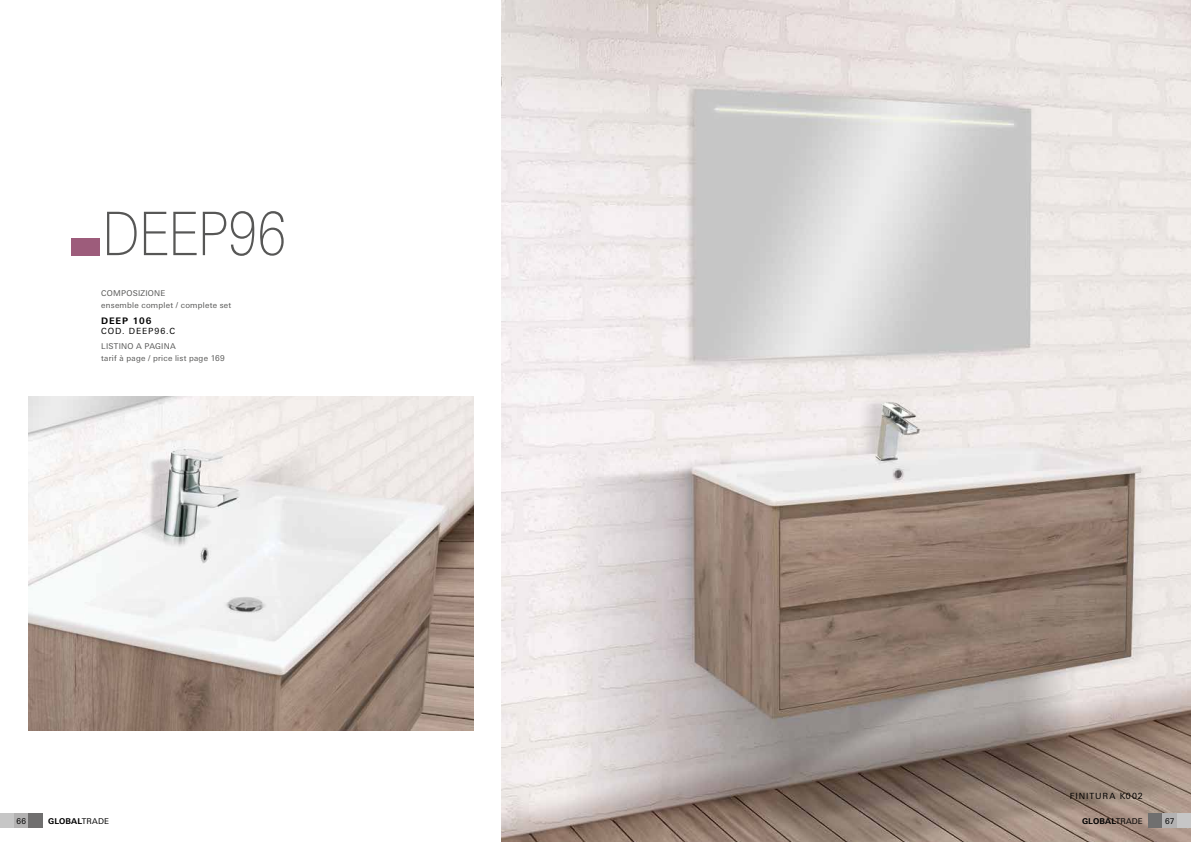
<style>
.page{position:relative;width:1191px;height:842px;background:#fff}
.page>*{position:absolute;margin:0;border:0;box-sizing:border-box;transform-origin:0 0}
.t1{font:100 60px "Linotype Univers Basic";letter-spacing:-.03em;color:#575756;scale:.9 1}
.t2{font:700 9px "Linotype Univers Basic";letter-spacing:.1em;color:#000}
.t3{font:8.5px "Linotype Univers Basic";letter-spacing:.11em;color:#000}
.t4{font:8px/12px "Linotype Univers Basic";letter-spacing:.03em;color:#575756}
.t5{font:700 8px "Linotype Univers Basic";letter-spacing:.015em;color:#000}
.t6{font:8px "Linotype Univers Basic";color:#000}
.s1{font-weight:400}
</style>
<div class="page">
<img style="left:28px;top:396px;width:445px;height:334px">
<img style="left:502px;top:0;width:689px;height:842px">
<div style="left:1148px;top:814px;width:14px;height:14px;background:#706f6f"></div>
<div style="left:1162px;top:814px;width:14px;height:14px;background:#b3b2b2"></div>
<div style="left:1176px;top:814px;width:15px;height:14px;background:#c6c6c6"></div>
<div style="left:0;top:814px;width:14px;height:14px;background:#c6c6c6"></div>
<div style="left:14px;top:814px;width:14px;height:14px;background:#b3b2b2"></div>
<div style="left:28px;top:814px;width:15px;height:14px;background:#706f6f"></div>
<div style="left:71px;top:238px;width:28px;height:17px;background:#9d5c7b"></div>
<h1 class="t1" style="left:101px;top:200px;width:208px">DEEP96</h1>
<p class="t4" style="left:101px;top:287px;width:131px">COMPOSIZIONE<br>ensemble complet / complete set</p>
<p class="t2" style="left:101px;top:316px;width:52px">DEEP 106</p>
<p class="t3" style="left:101px;top:326px;width:75px">COD. DEEP96.C</p>
<p class="t4" style="left:101px;top:340px;width:125px">LISTINO A PAGINA<br>tarif à page / price list page 169</p>
<p class="t3" style="left:1069px;top:791px;width:75px">FINITURA K002</p>
<p class="t6" style="left:17px;top:816px;width:11px">66</p>
<p class="t5" style="left:48px;top:816px;width:62px">GLOBAL<span class="s1">TRADE</span></p>
<p class="t5" style="left:1082px;top:816px;width:62px">GLOBAL<span class="s1">TRADE</span></p>
<p class="t6" style="left:1165px;top:816px;width:11px">67</p>
</div>
